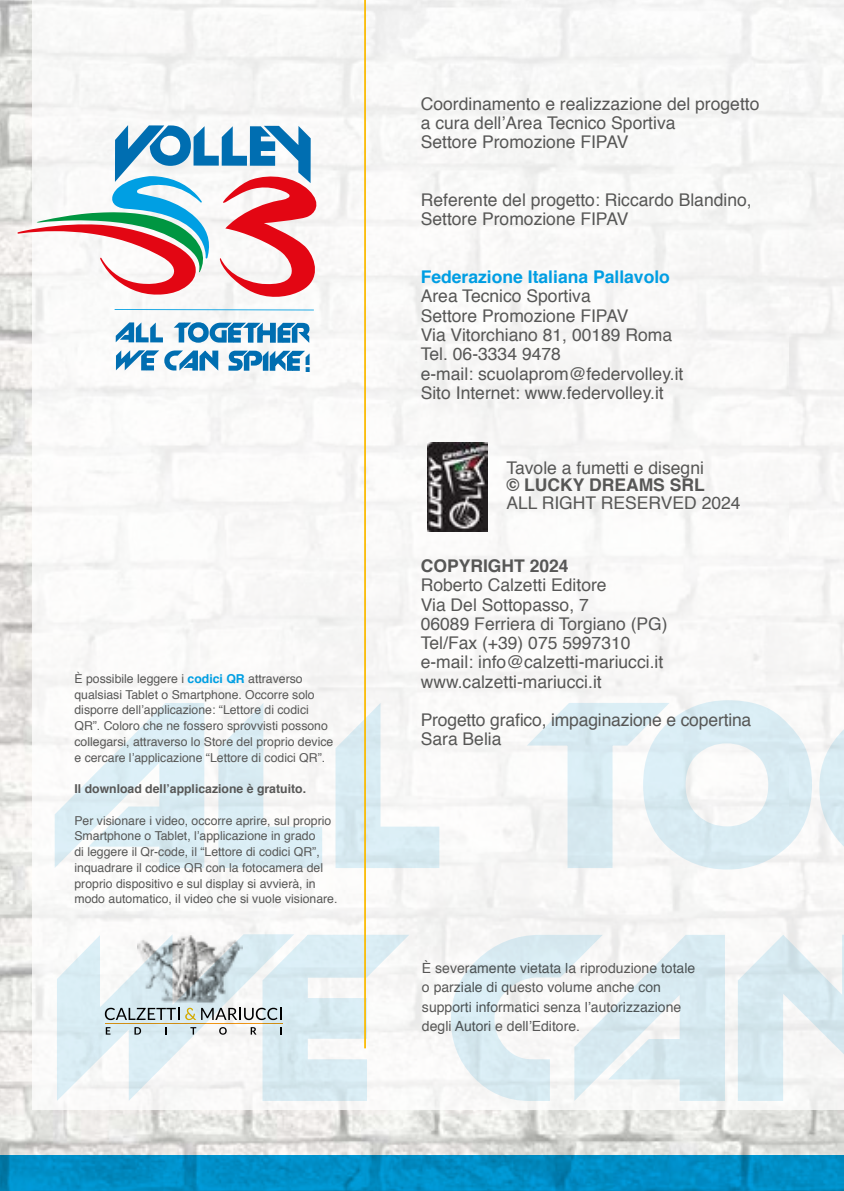
<style>
.page{position:relative;width:844px;height:1191px;background:#fff}
.page>*{position:absolute;margin:0;border:0;box-sizing:border-box;transform-origin:0 0}
.t1{font:28px "Slant";color:#006eb1}
.t2{font:17.5px/19.2px "Helvetica";color:#575756}
.t3{font:700 17.5px "Helvetica";color:#009ee3}
.t4{font:700 17.5px "Helvetica";color:#575756}
.t5{font:14px/19.2px "Helvetica";color:#575756}
.t6{font:12.25px/15.8px "Helvetica";color:#575756}
.t7{font:700 12.25px "Helvetica";color:#575756}
.s1{font-weight:700;color:#009fe3}
</style>
<div class="page">
<img style="left:0;top:0;width:32px;height:891px">
<img style="left:0;top:891px;width:843px;height:263px">
<div style="left:32px;top:0;width:811px;height:1110px;background:#f9f8f7"></div>
<svg style="left:0;top:1154px;width:843px;height:37px;background:#068fc5"></svg>
<svg style="left:451px;top:934px;width:273px;height:167px"></svg>
<svg style="left:737px;top:934px;width:106px;height:167px"></svg>
<svg style="left:55px;top:703px;width:149px;height:165px"></svg>
<svg style="left:218px;top:703px;width:104px;height:165px"></svg>
<svg style="left:335px;top:703px;width:104px;height:165px"></svg>
<svg style="left:527px;top:700px;width:284px;height:169px"></svg>
<svg style="left:819px;top:704px;width:24px;height:158px"></svg>
<hr style="left:364px;top:0;width:2px;height:1048px;background:#fbba00">
<img style="left:427px;top:442px;width:60px;height:89px">
<svg style="left:57px;top:934px;width:352px;height:167px"></svg>
<svg style="left:116px;top:350px;width:102px;height:20px"></svg>
<svg style="left:228px;top:351px;width:77px;height:20px"></svg>
<svg style="left:116px;top:322px;width:47px;height:20px"></svg>
<svg style="left:174px;top:322px;width:135px;height:21px"></svg>
<hr style="left:115px;top:309px;width:199px;height:1px;background:#009fe3">
<svg style="left:17px;top:125px;width:305px;height:175px"></svg>
<h1 class="t1" style="left:303px;top:349px;width:10px">!</h1>
<p class="t6" style="left:74px;top:671px;width:260px">È possibile leggere i <span class="s1">codici QR</span> attraverso qualsiasi Tablet o Smartphone. Occorre solo disporre dell’applicazione: “Lettore di codici QR”. Coloro che ne fossero sprovvisti possono collegarsi, attraverso lo Store del proprio device e cercare l’applicazione “Lettore di codici QR”.</p>
<p class="t7" style="left:74px;top:779px;width:233px">Il download dell’applicazione è gratuito.</p>
<p class="t6" style="left:74px;top:813px;width:264px">Per visionare i video, occorre aprire, sul proprio Smartphone o Tablet, l’applicazione in grado<br>di leggere il Qr-code, il “Lettore di codici QR”, inquadrare il codice QR con la fotocamera del proprio dispositivo e sul display si avvierà, in modo automatico, il video che si vuole visionare.</p>
<p class="t2" style="left:420px;top:95px;width:340px">Coordinamento e realizzazione del progetto a cura dell’Area Tecnico Sportiva<br>Settore Promozione FIPAV</p>
<p class="t2" style="left:420px;top:191px;width:332px">Referente del progetto: Riccardo Blandino,<br>Settore Promozione FIPAV</p>
<p class="t3" style="left:420px;top:263px;width:250px">Federazione Italiana Pallavolo</p>
<p class="t2" style="left:420px;top:287px;width:264px">Area Tecnico Sportiva<br>Settore Promozione FIPAV<br>Via Vitorchiano 81, 00189 Roma<br>Tel. 06-3334 9478<br>e-mail: scuolaprom@federvolley.it<br>Sito Internet: www.federvolley.it</p>
<p class="t2" style="left:506px;top:458px;width:199px">Tavole a fumetti e disegni</p>
<p class="t4" style="left:506px;top:471px;width:200px">© LUCKY DREAMS SRL</p>
<p class="t2" style="left:506px;top:493px;width:236px">ALL RIGHT RESERVED 2024</p>
<p class="t4" style="left:420px;top:552px;width:149px">COPYRIGHT 2024</p>
<p class="t2" style="left:420px;top:576px;width:248px">Roberto Calzetti Editore<br>Via Del Sottopasso, 7<br>06089 Ferriera di Torgiano (PG)<br>Tel/Fax (+39) 075 5997310 e-mail: info@calzetti-mariucci.it www.calzetti-mariucci.it</p>
<p class="t2" style="left:420px;top:711px;width:332px">Progetto grafico, impaginazione e copertina<br>Sara Belia</p>
<p class="t5" style="left:422px;top:959px;width:275px">È severamente vietata la riproduzione totale o parziale di questo volume anche con supporti informatici senza l’autorizzazione degli Autori e dell’Editore.</p>
</div>
